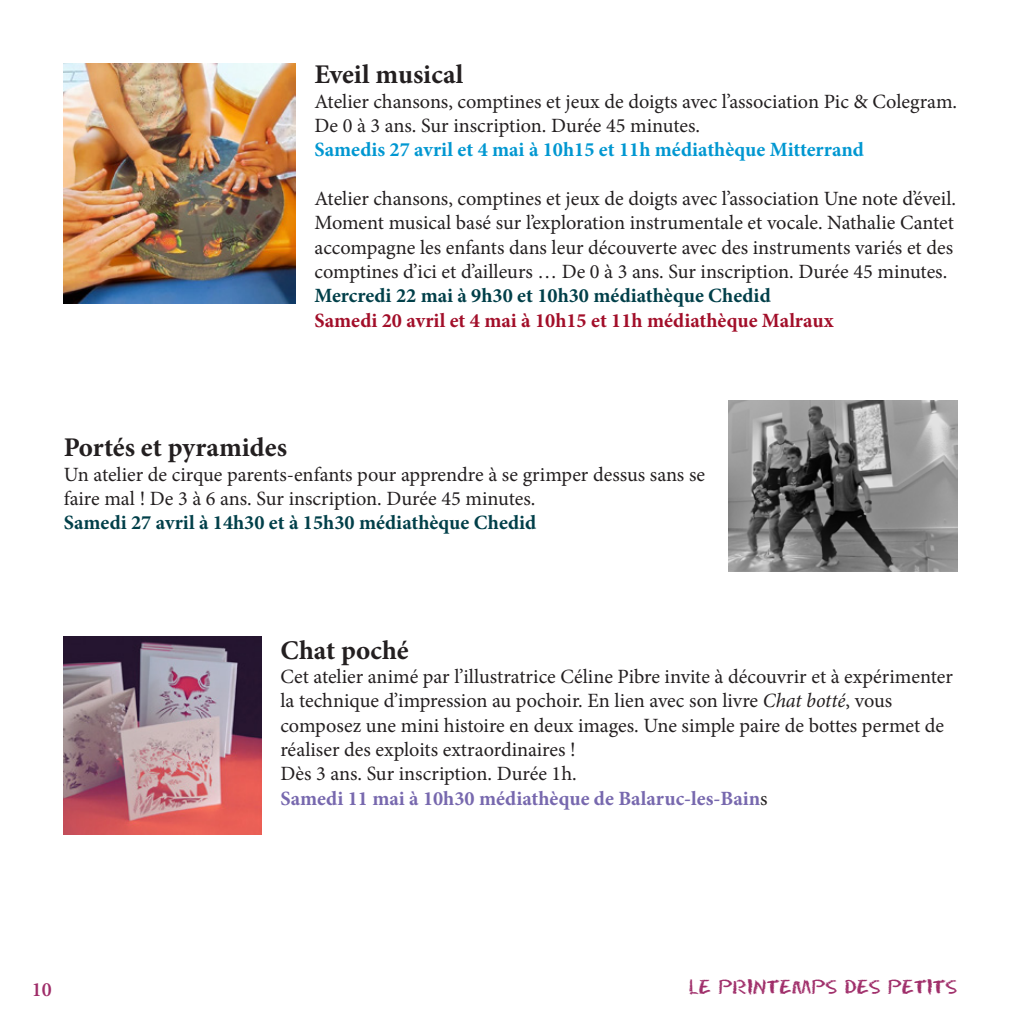
<style>
.page{position:relative;width:1021px;height:1021px;background:#fff}
.page>*{position:absolute;margin:0;border:0;box-sizing:border-box;transform-origin:0 0}
.t1{font:700 27px "Minion Pro";color:#231f20}
.t2{font:20.25px/24.3px "Minion Pro";color:#231f20}
.t3{font:700 20.25px "Minion Pro";color:#003f49}
.t4{font:700 20.25px "Minion Pro";color:#0097d1}
.t5{font:700 20.25px "Minion Pro";color:#a20e29}
.t6{font:600 20.25px "Minion Pro";color:#9f2d69}
.t7{font:18px "Eraser";color:#9f2d69}
.s1{font-style:italic}
.s2{font-weight:700;color:#7768ae}
</style>
<div class="page">
<img style="left:64px;top:64px;width:231px;height:239px">
<img style="left:728px;top:400px;width:229px;height:172px">
<img style="left:64px;top:637px;width:197px;height:197px">
<h1 class="t1" style="left:314px;top:56px;width:150px">Eveil musical</h1>
<p class="t2" style="left:314px;top:89px;width:644px">Atelier chansons, comptines et jeux de doigts avec l’association Pic &amp; Colegram.<br>De 0 à 3 ans. Sur inscription. Durée 45 minutes.</p>
<p class="t4" style="left:314px;top:136px;width:551px">Samedis 27 avril et 4 mai à 10h15 et 11h médiathèque Mitterrand</p>
<p class="t2" style="left:314px;top:186px;width:643px">Atelier chansons, comptines et jeux de doigts avec l’association Une note d’éveil.<br>Moment musical basé sur l’exploration instrumentale et vocale. Nathalie Cantet accompagne les enfants dans leur découverte avec des instruments variés et des comptines d’ici et d’ailleurs … De 0 à 3 ans. Sur inscription. Durée 45 minutes.</p>
<p class="t3" style="left:314px;top:281px;width:458px">Mercredi 22 mai à 9h30 et 10h30 médiathèque Chedid</p>
<p class="t5" style="left:314px;top:306px;width:520px">Samedi 20 avril et 4 mai à 10h15 et 11h médiathèque Malraux</p>
<h1 class="t1" style="left:64px;top:428px;width:225px">Portés et pyramides</h1>
<p class="t2" style="left:64px;top:462px;width:643px">Un atelier de cirque parents-enfants pour apprendre à se grimper dessus sans se faire mal ! De 3 à 6 ans. Sur inscription. Durée 45 minutes.</p>
<p class="t3" style="left:64px;top:508px;width:474px">Samedi 27 avril à 14h30 et à 15h30 médiathèque Chedid</p>
<h1 class="t1" style="left:280px;top:631px;width:130px">Chat poché</h1>
<p class="t2" style="left:280px;top:664px;width:674px">Cet atelier animé par l’illustratrice Céline Pibre invite à découvrir et à expérimenter la technique d’impression au pochoir. En lien avec son livre <span class="s1">Chat botté</span>, vous composez une mini histoire en deux images. Une simple paire de bottes permet de réaliser des exploits extraordinaires !<br>Dès 3 ans. Sur inscription. Durée 1h.<br><span class="s2">Samedi 11 mai à 10h30 médiathèque de Balaruc-les-Bain</span>s</p>
<p class="t6" style="left:32px;top:975px;width:21px">10</p>
<p class="t7" style="left:688px;top:976px;width:270px">lE PRINTEMPS DES PETITS</p>
</div>
